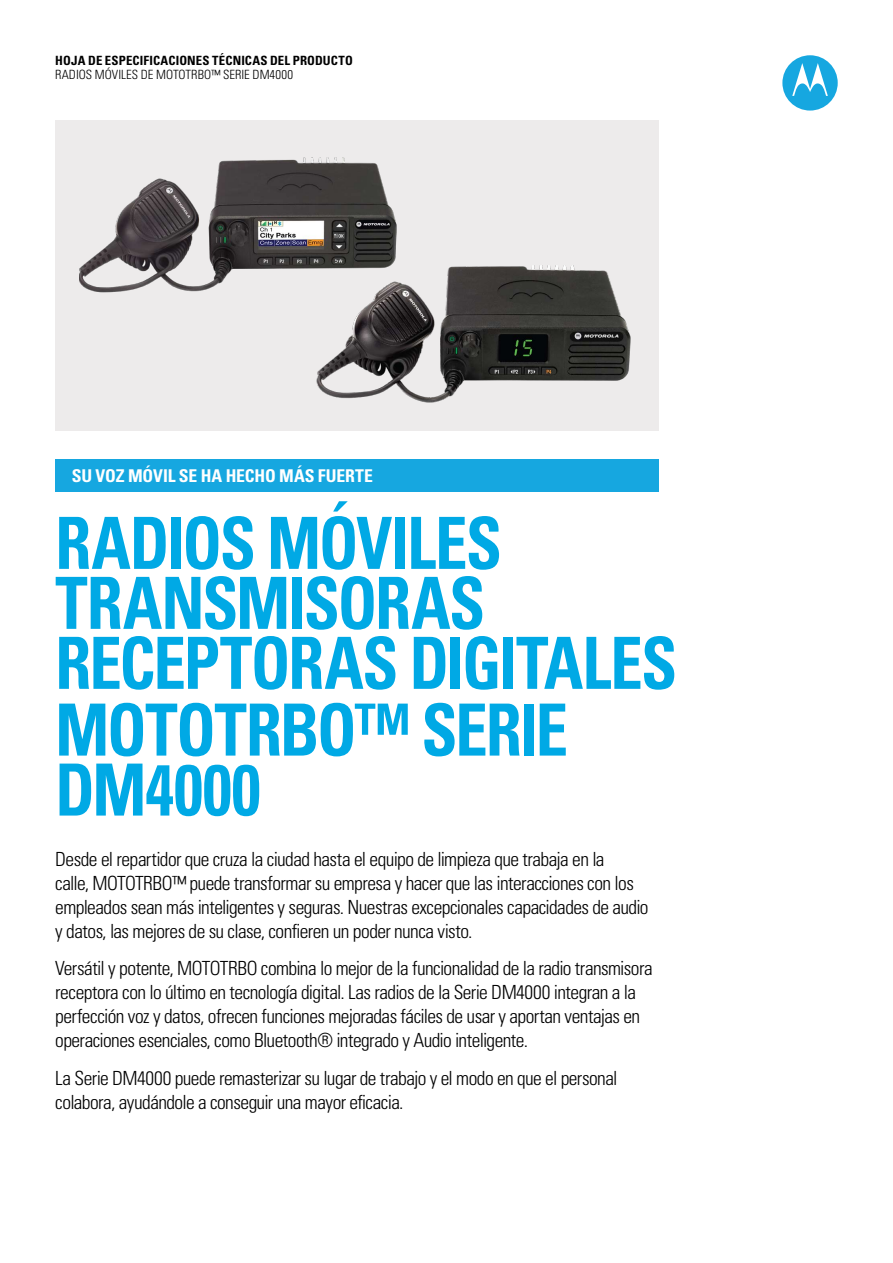
<style>
.page{position:relative;width:893px;height:1263px;background:#fff}
.page>*{position:absolute;margin:0;border:0;box-sizing:border-box;transform-origin:0 0}
.t1{font:700 condensed 72px/60px "Univers";letter-spacing:-.03em;color:#00a9e5;scale:.9 1}
.t2{font:300 condensed 19.5px/24px "Univers";letter-spacing:-.03em;color:#000}
.t3{font:700 condensed 17.7px "Univers";letter-spacing:-.01em;color:#fff}
.t4{font:700 condensed 12.75px "Univers";letter-spacing:.01em;color:#000}
.t5{font:300 condensed 12.75px "Univers";letter-spacing:.005em;color:#000}
</style>
<div class="page">
<div style="left:782px;top:55px;width:56px;height:56px;background:#16a7e0;border-radius:50%"></div>
<svg style="left:792px;top:63px;width:36px;height:33px"></svg>
<div style="left:55px;top:459px;width:604px;height:32px;background:#16a7e0"></div>
<div style="left:55px;top:121px;width:604px;height:310px;background:#edebeb"></div>
<img style="left:316px;top:265px;width:315px;height:138px">
<img style="left:79px;top:157px;width:319px;height:160px">
<p class="t4" style="left:55px;top:53px;width:299px">HOJA DE ESPECIFICACIONES TÉCNICAS DEL PRODUCTO</p>
<p class="t5" style="left:55px;top:67px;width:239px">RADIOS MÓVILES DE MOTOTRBO™ SERIE DM4000</p>
<p class="t3" style="left:72px;top:465px;width:303px">SU VOZ MÓVIL SE HA HECHO MÁS FUERTE</p>
<h1 class="t1" style="left:55px;top:512px;width:692px">RADIOS MÓVILES<br>TRANSMISORAS<br>RECEPTORAS DIGITALES</h1>
<h1 class="t1" style="left:55px;top:699px;width:571px">MOTOTRBO™ SERIE<br>DM4000</h1>
<p class="t2" style="left:55px;top:846px;width:595px">Desde el repartidor que cruza la ciudad hasta el equipo de limpieza que trabaja en la<br>calle, MOTOTRBO™ puede transformar su empresa y hacer que las interacciones con los empleados sean más inteligentes y seguras. Nuestras excepcionales capacidades de audio y datos, las mejores de su clase, confieren un poder nunca visto.</p>
<p class="t2" style="left:55px;top:956px;width:599px">Versátil y potente, MOTOTRBO combina lo mejor de la funcionalidad de la radio transmisora receptora con lo último en tecnología digital. Las radios de la Serie DM4000 integran a la perfección voz y datos, ofrecen funciones mejoradas fáciles de usar y aportan ventajas en operaciones esenciales, como Bluetooth® integrado y Audio inteligente.</p>
<p class="t2" style="left:55px;top:1065px;width:564px">La Serie DM4000 puede remasterizar su lugar de trabajo y el modo en que el personal colabora, ayudándole a conseguir una mayor eficacia.</p>
</div>
